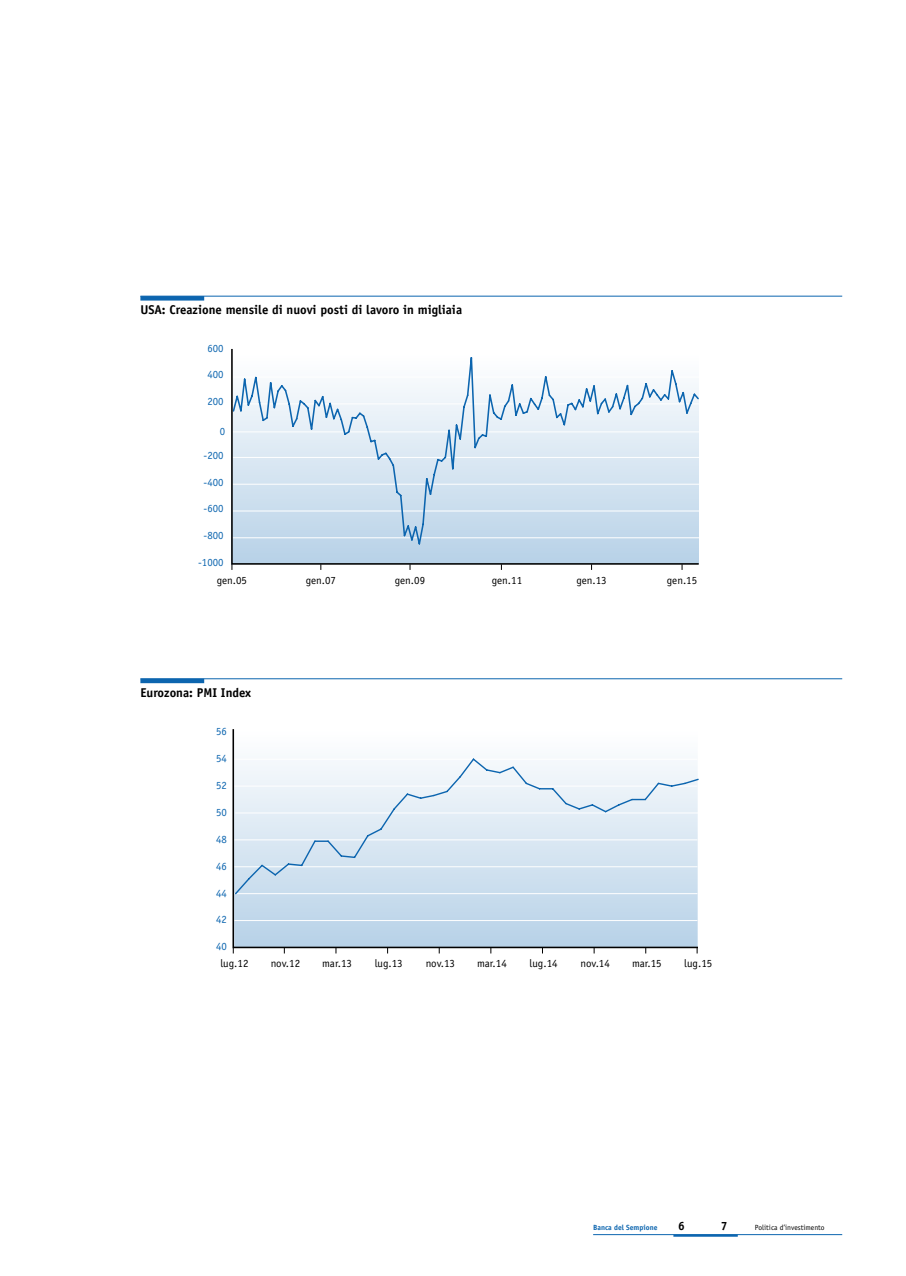
<style>
.page{position:relative;width:906px;height:1276px;background:#fff}
.page>*{position:absolute;margin:0;border:0;box-sizing:border-box;transform-origin:0 0}
.t1{font:700 12.75px "Officina Sans";color:#000}
.t2{font:700 12px "Officina Sans";color:#000}
.t3{font:10.95px "Officina Sans";color:#000}
.t4{font:10.95px "Officina Sans";color:#0c65af}
.t5{font:7.5px "Officina Sans";color:#000}
.t6{font:700 7.5px "Officina Sans";color:#0c65af}
</style>
<div class="page">
<hr style="left:673px;top:1234px;width:65px;height:2px;background:#0c65af">
<hr style="left:593px;top:1234px;width:249px;height:1px;background:#0c65af">
<hr style="left:140px;top:296px;width:64px;height:4px;background:#0c65af">
<hr style="left:140px;top:296px;width:702px;height:1px;background:#0c65af">
<div style="left:140px;top:678px;width:64px;height:5px;background:#0c65af"></div>
<hr style="left:140px;top:678px;width:702px;height:1px;background:#0c65af">
<svg style="left:232px;top:729px;width:467px;height:220px"></svg>
<svg style="left:231px;top:349px;width:468px;height:216px"></svg>
<p class="t1" style="left:140px;top:302px;width:323px">USA: Creazione mensile di nuovi posti di lavoro in migliaia</p>
<p class="t4" style="left:207px;top:341px;width:18px">600</p>
<p class="t4" style="left:207px;top:368px;width:18px">400</p>
<p class="t4" style="left:207px;top:395px;width:18px">200</p>
<p class="t4" style="left:220px;top:425px;width:7px">0</p>
<p class="t4" style="left:203px;top:448px;width:21px">-200</p>
<p class="t4" style="left:203px;top:475px;width:21px">-400</p>
<p class="t4" style="left:203px;top:502px;width:21px">-600</p>
<p class="t4" style="left:203px;top:529px;width:21px">-800</p>
<p class="t4" style="left:198px;top:556px;width:27px">-1000</p>
<p class="t3" style="left:217px;top:574px;width:32px">gen.05</p>
<p class="t3" style="left:306px;top:574px;width:32px">gen.07</p>
<p class="t3" style="left:395px;top:574px;width:32px">gen.09</p>
<p class="t3" style="left:492px;top:574px;width:32px">gen.11</p>
<p class="t3" style="left:576px;top:574px;width:32px">gen.13</p>
<p class="t3" style="left:667px;top:574px;width:32px">gen.15</p>
<p class="t1" style="left:140px;top:684px;width:112px">Eurozona: PMI Index</p>
<p class="t4" style="left:216px;top:725px;width:12px">56</p>
<p class="t4" style="left:216px;top:752px;width:12px">54</p>
<p class="t4" style="left:216px;top:779px;width:12px">52</p>
<p class="t4" style="left:216px;top:805px;width:12px">50</p>
<p class="t4" style="left:216px;top:832px;width:12px">48</p>
<p class="t4" style="left:216px;top:859px;width:12px">46</p>
<p class="t4" style="left:216px;top:886px;width:12px">44</p>
<p class="t4" style="left:216px;top:913px;width:12px">42</p>
<p class="t4" style="left:216px;top:940px;width:12px">40</p>
<p class="t3" style="left:220px;top:957px;width:30px">lug.12</p>
<p class="t3" style="left:271px;top:957px;width:31px">nov.12</p>
<p class="t3" style="left:322px;top:957px;width:31px">mar.13</p>
<p class="t3" style="left:375px;top:957px;width:30px">lug.13</p>
<p class="t3" style="left:426px;top:957px;width:31px">nov.13</p>
<p class="t3" style="left:477px;top:957px;width:31px">mar.14</p>
<p class="t3" style="left:529px;top:957px;width:30px">lug.14</p>
<p class="t3" style="left:580px;top:957px;width:31px">nov.14</p>
<p class="t3" style="left:632px;top:957px;width:31px">mar.15</p>
<p class="t3" style="left:684px;top:957px;width:30px">lug.15</p>
<p class="t6" style="left:593px;top:1223px;width:66px">Banca del Sempione</p>
<p class="t2" style="left:678px;top:1218px;width:8px">6</p>
<p class="t2" style="left:720px;top:1218px;width:8px">7</p>
<p class="t5" style="left:755px;top:1223px;width:71px">Politica d’investimento</p>
</div>
